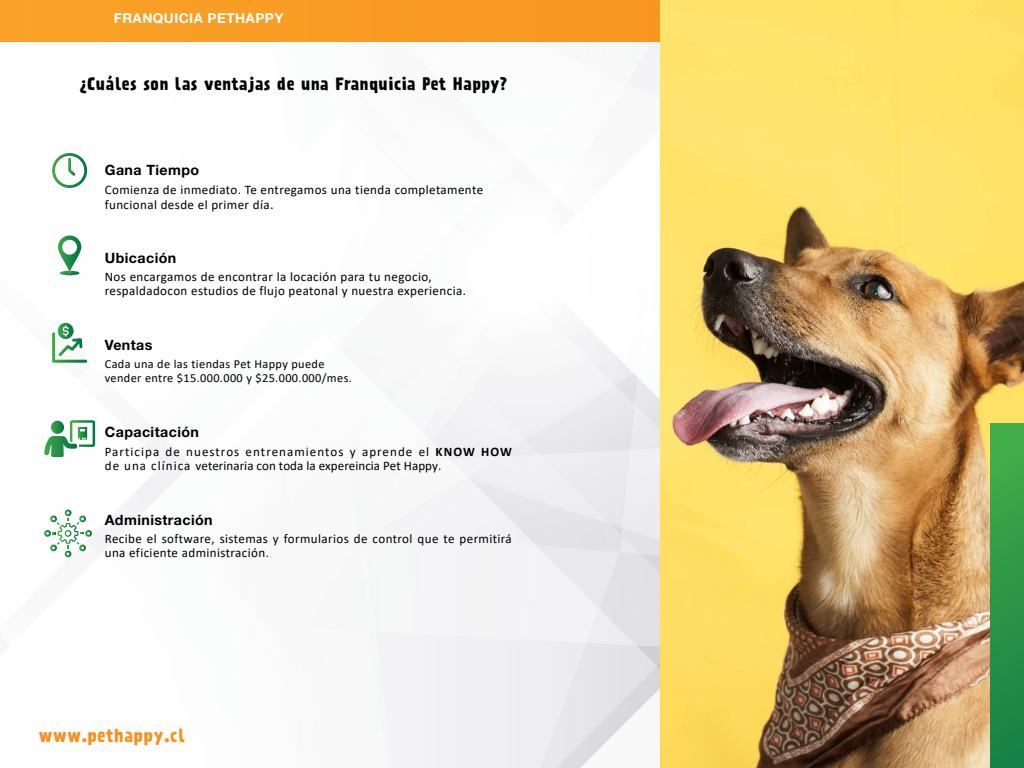
<style>
.page{position:relative;width:1024px;height:768px;background:#fff}
.page>*{position:absolute;margin:0;border:0;box-sizing:border-box;transform-origin:0 0}
.t1{font:700 17px "Prater Sans Two";letter-spacing:.04em;color:#f7901e}
.t2{font:700 16px "Prater Sans One";letter-spacing:.03em;color:#000}
.t3{font:700 14.2px "Helvetica Neue LT Std";letter-spacing:.03em;color:#000}
.t4{font:700 13.6px "Helvetica Neue LT Std";letter-spacing:.03em;color:#fff}
.t5{font:13px/14.2px "Calibri";letter-spacing:.03em;color:#000}
.t6{font:13px/14.2px "Calibri";letter-spacing:.07em;color:#000}
.t7{font:12.3px/14.2px "Calibri";letter-spacing:.03em;color:#000}
.s1{font-size:14.2px}
.s2{font-weight:700}
</style>
<div class="page">
<img style="left:0;top:2px;width:660px;height:766px">
<div style="left:1px;top:0;width:1022px;height:41px;background:#f99c24"></div>
<img style="left:660px;top:0;width:364px;height:768px">
<div style="left:990px;top:424px;width:34px;height:344px;background:linear-gradient(to bottom,#44af49,#167f46)"></div>
<svg style="left:52px;top:153px;width:35px;height:35px"></svg>
<svg style="left:58px;top:235px;width:23px;height:40px"></svg>
<svg style="left:52px;top:323px;width:35px;height:40px"></svg>
<svg style="left:44px;top:420px;width:51px;height:37px"></svg>
<svg style="left:44px;top:509px;width:48px;height:48px"></svg>
<p class="t4" style="left:114px;top:10px;width:171px">FRANQUICIA PETHAPPY</p>
<p class="t2" style="left:80px;top:73px;width:429px">¿Cuáles son las ventajas de una Franquicia Pet Happy?</p>
<p class="t3" style="left:105px;top:161px;width:96px">Gana Tiempo</p>
<p class="t5" style="left:105px;top:181px;width:380px;line-height:15.4px">Comienza de inmediato. Te entregamos una tienda completamente funcional desde el primer día<span class="s1">.</span></p>
<p class="t3" style="left:105px;top:249px;width:73px">Ubicación</p>
<p class="t5" style="left:105px;top:269px;width:363px">Nos encargamos de encontrar la locación para tu negocio, respaldadocon estudios de flujo peatonal y nuestra experiencia.</p>
<p class="t3" style="left:105px;top:336px;width:49px">Ventas</p>
<p class="t7" style="left:105px;top:356px;width:249px">Cada una de las tiendas Pet Happy puede vender entre $15.000.000 y $25.000.000/mes.</p>
<p class="t3" style="left:105px;top:424px;width:96px">Capacitación</p>
<p class="t6" style="left:105px;top:444px;width:409px">Participa de nuestros entrenamientos y aprende el <span class="s2">KNOW HOW </span>de una clínica veterinaria con toda la expereincia Pet Happy.</p>
<p class="t3" style="left:105px;top:511px;width:109px">Administración</p>
<p class="t5" style="left:105px;top:531px;width:409px">Recibe el software, sistemas y formularios de control que te permitirá una eficiente administración.</p>
<h1 class="t1" style="left:39px;top:724px;width:148px">www.pethappy.cl</h1>
</div>
